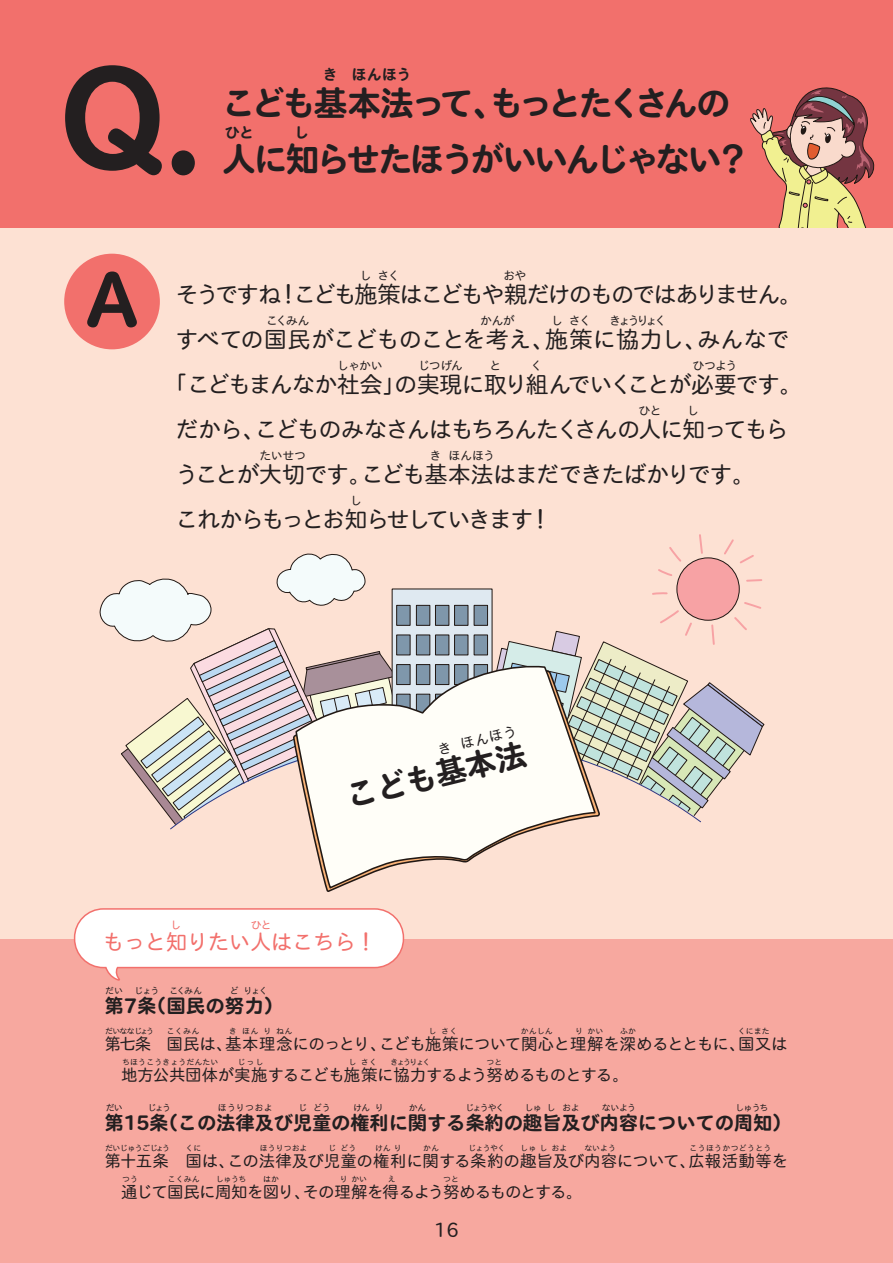
<style>
.page{position:relative;width:893px;height:1263px;background:#fde1d3}
.page>*{position:absolute;margin:0;border:0;box-sizing:border-box;transform-origin:0 0}
.t1{font:136.5px "TBR Gothic DE";color:#231f20;scale:.93 1}
.t2{font:73.35px "TBR Gothic DE";color:#231f20}
.t3{font:34.5px/55.5px "TBR Gothic DE";letter-spacing:-.105em;color:#231f20}
.t4{font:31.5px "TBR Gothic DE";color:#231f20}
.t5{font:23.25px "TBR Gothic R";letter-spacing:-.075em;color:#231f20}
.t6{font:23.25px "TBR Gothic R";letter-spacing:-.095em;color:#231f20}
.t7{font:23.25px "TBR Gothic R";letter-spacing:-.02em;color:#231f20}
.t8{font:21.75px "TBR Gothic R";letter-spacing:-.03em;color:#f2706c}
.t9{font:19.5px "TBR Gothic DE";letter-spacing:-.015em;color:#231f20}
.t10{font:19.5px "TBR Gothic R";color:#231f20}
.t11{font:16.5px/31.5px "TBR Gothic R";letter-spacing:-.03em;color:#231f20}
.t12{font:15px "TBR Gothic DE";letter-spacing:-.02em;color:#231f20}
.t13{font:13.95px "TBR Gothic R";color:#231f20}
.t14{font:12px "TBR Gothic R";letter-spacing:-.07em;color:#231f20}
.t15{font:10.95px "TBR Gothic R";color:#f2706c}
.t16{font:9px "TBR Gothic R";letter-spacing:-.095em;color:#231f20}
.t17{font:7.95px "TBR Gothic R";color:#231f20}
.t18{font:7.95px "TBR Gothic R";letter-spacing:.035em;color:#231f20}
.t19{font:7.95px "TBR Gothic R";letter-spacing:-.065em;color:#231f20}
.t20{font:7.95px "TBR Gothic R";letter-spacing:-.085em;color:#231f20}
</style>
<div class="page">
<div style="left:0;top:0;width:893px;height:227px;background:#f2706c"></div>
<div style="left:0;top:939px;width:893px;height:324px;background:#f7a89f"></div>
<div style="left:64px;top:254px;width:96px;height:95px;background:#f2706c;border-radius:50%"></div>
<svg style="left:73px;top:908px;width:332px;height:73px"></svg>
<div style="left:392px;top:589px;width:100px;height:208px;background:#dfe9f1"></div>
<div style="left:416px;top:605px;width:14px;height:21px;background:#7f97ab;border:1px solid #211814"></div>
<div style="left:435px;top:605px;width:14px;height:21px;background:#7f97ab;border:1px solid #211814"></div>
<div style="left:454px;top:605px;width:14px;height:21px;background:#7f97ab;border:1px solid #211814"></div>
<div style="left:416px;top:634px;width:14px;height:21px;background:#7f97ab;border:1px solid #211814"></div>
<div style="left:435px;top:634px;width:14px;height:21px;background:#7f97ab;border:1px solid #211814"></div>
<div style="left:454px;top:634px;width:14px;height:21px;background:#7f97ab;border:1px solid #211814"></div>
<svg style="left:99px;top:553px;width:322px;height:264px"></svg>
<div style="left:677px;top:558px;width:62px;height:62px;background:#f7a2a4;border-radius:50%"></div>
<svg style="left:658px;top:547px;width:25px;height:31px"></svg>
<svg style="left:746px;top:579px;width:16px;height:3px"></svg>
<svg style="left:722px;top:539px;width:32px;height:26px"></svg>
<svg style="left:699px;top:534px;width:4px;height:20px"></svg>
<svg style="left:473px;top:591px;width:292px;height:218px"></svg>
<svg style="left:169px;top:736px;width:533px;height:94px"></svg>
<svg style="left:749px;top:87px;width:128px;height:141px"></svg>
<svg style="left:292px;top:667px;width:308px;height:225px"></svg>
<svg style="left:294px;top:664px;width:303px;height:226px"></svg>
<h1 class="t1" style="left:59px;top:37px;width:154px">Q.</h1>
<p class="t12" style="left:322px;top:66px;width:90px">き ほんほう</p>
<h3 class="t3" style="left:222px;top:76px;width:530px">こども基本法って、もっとたくさんの人に知らせたほうがいいんじゃない？</h3>
<p class="t12" style="left:225px;top:123px;width:31px">ひと</p>
<p class="t12" style="left:294px;top:123px;width:16px">し</p>
<h2 class="t2" style="left:87px;top:254px;width:53px">A</h2>
<p class="t14" style="left:359px;top:269px;width:42px">し さく</p>
<p class="t14" style="left:503px;top:269px;width:25px">おや</p>
<h3 class="t6" style="left:176px;top:281px;width:629px">そうですね！こども施策はこどもや親だけのものではありません。</h3>
<h3 class="t7" style="left:176px;top:326px;width:616px">すべての国民がこどものことを考え、施策に協力し、みんなで</h3>
<h3 class="t5" style="left:164px;top:371px;width:641px">「こどもまんなか社会」の実現に取り組んでいくことが必要です。</h3>
<h3 class="t5" style="left:176px;top:416px;width:614px">だから、こどものみなさんはもちろんたくさんの人に知ってもら</h3>
<h3 class="t5" style="left:176px;top:461px;width:582px">うことが大切です。こども基本法はまだできたばかりです。</h3>
<h3 class="t6" style="left:176px;top:506px;width:378px">これからもっとお知らせしていきます！</h3>
<p class="t14" style="left:266px;top:314px;width:45px">こくみん</p>
<p class="t14" style="left:480px;top:314px;width:36px">かんが</p>
<p class="t14" style="left:551px;top:314px;width:42px">し さく</p>
<p class="t14" style="left:610px;top:314px;width:58px">きょうりょく</p>
<p class="t14" style="left:337px;top:359px;width:47px">しゃかい</p>
<p class="t14" style="left:418px;top:359px;width:47px">じつげん</p>
<p class="t14" style="left:489px;top:359px;width:13px">と</p>
<p class="t14" style="left:530px;top:359px;width:13px">く</p>
<p class="t14" style="left:693px;top:359px;width:46px">ひつよう</p>
<p class="t14" style="left:638px;top:404px;width:25px">ひと</p>
<p class="t14" style="left:687px;top:404px;width:13px">し</p>
<p class="t14" style="left:259px;top:449px;width:48px">たいせつ</p>
<p class="t14" style="left:430px;top:449px;width:67px">き ほんほう</p>
<p class="t14" style="left:350px;top:494px;width:13px">し</p>
<p class="t15" style="left:170px;top:918px;width:12px">し</p>
<p class="t15" style="left:251px;top:918px;width:23px">ひと</p>
<p class="t13" style="left:436px;top:742px;width:83px;rotate:-14deg">き ほんほう</p>
<h3 class="t4" style="left:342px;top:778px;width:186px;rotate:-14deg">こども基本法</h3>
<h3 class="t8" style="left:103px;top:930px;width:275px">もっと知りたい人はこちら！</h3>
<p class="t16" style="left:105px;top:985px;width:98px">だい じょう こくみん</p>
<p class="t16" style="left:230px;top:985px;width:40px">ど りょく</p>
<p class="t20" style="left:105px;top:1027px;width:51px">だいななじょう</p>
<p class="t17" style="left:167px;top:1027px;width:34px">こくみん</p>
<p class="t9" style="left:105px;top:993px;width:180px">第7条（国民の努力）</p>
<p class="t11" style="left:105px;top:1028px;width:684px">第七条　国民は、基本理念にのっとり、こども施策について関心と理解を深めるとともに、国又は　地方公共団体が実施するこども施策に協力するよう努めるものとする。</p>
<p class="t9" style="left:105px;top:1110px;width:689px">第15条（この法律及び児童の権利に関する条約の趣旨及び内容についての周知）</p>
<p class="t11" style="left:105px;top:1145px;width:685px">第十五条　国は、この法律及び児童の権利に関する条約の趣旨及び内容について、広報活動等を　通じて国民に周知を図り、その理解を得るよう努めるものとする。</p>
<p class="t10" style="left:434px;top:1219px;width:26px">16</p>
<p class="t17" style="left:229px;top:1027px;width:65px">き ほん り ねん</p>
<p class="t17" style="left:428px;top:1027px;width:31px">し さく</p>
<p class="t17" style="left:521px;top:1027px;width:33px">かんしん</p>
<p class="t17" style="left:575px;top:1027px;width:30px">り かい</p>
<p class="t17" style="left:620px;top:1027px;width:17px">ふか</p>
<p class="t17" style="left:738px;top:1027px;width:33px">くにまた</p>
<p class="t17" style="left:122px;top:1058px;width:98px">ちほうこうきょうだんたい</p>
<p class="t17" style="left:237px;top:1058px;width:28px">じっし</p>
<p class="t17" style="left:348px;top:1058px;width:30px">し さく</p>
<p class="t17" style="left:391px;top:1058px;width:41px">きょうりょく</p>
<p class="t17" style="left:486px;top:1058px;width:17px">つと</p>
<p class="t16" style="left:106px;top:1102px;width:19px">だい</p>
<p class="t16" style="left:148px;top:1102px;width:25px">じょう</p>
<p class="t16" style="left:218px;top:1102px;width:57px">ほうりつおよ</p>
<p class="t16" style="left:298px;top:1102px;width:34px">じ どう</p>
<p class="t16" style="left:353px;top:1102px;width:32px">けん り</p>
<p class="t16" style="left:409px;top:1102px;width:19px">かん</p>
<p class="t16" style="left:465px;top:1102px;width:41px">じょうやく</p>
<p class="t16" style="left:524px;top:1102px;width:57px">しゅ し およ</p>
<p class="t16" style="left:602px;top:1102px;width:36px">ないよう</p>
<p class="t16" style="left:735px;top:1102px;width:35px">しゅうち</p>
<p class="t17" style="left:186px;top:1143px;width:17px">くに</p>
<p class="t17" style="left:328px;top:1143px;width:30px">じ どう</p>
<p class="t17" style="left:375px;top:1143px;width:28px">けん り</p>
<p class="t17" style="left:423px;top:1143px;width:17px">かん</p>
<p class="t17" style="left:340px;top:1175px;width:29px">り かい</p>
<p class="t17" style="left:388px;top:1175px;width:9px">え</p>
<p class="t17" style="left:443px;top:1175px;width:17px">つと</p>
<p class="t17" style="left:260px;top:1143px;width:49px">ほうりつおよ</p>
<p class="t17" style="left:468px;top:1143px;width:39px">じょうやく</p>
<p class="t17" style="left:520px;top:1143px;width:49px">しゅ しおよ</p>
<p class="t17" style="left:584px;top:1143px;width:33px">ないよう</p>
<p class="t18" style="left:690px;top:1143px;width:84px">こうほうかつどうとう</p>
<p class="t19" style="left:105px;top:1143px;width:66px">だいじゅうごじょう</p>
<p class="t17" style="left:122px;top:1175px;width:17px">つう</p>
<p class="t17" style="left:168px;top:1175px;width:33px">こくみん</p>
<p class="t17" style="left:216px;top:1175px;width:32px">しゅうち</p>
<p class="t17" style="left:263px;top:1175px;width:17px">はか</p>
</div>
